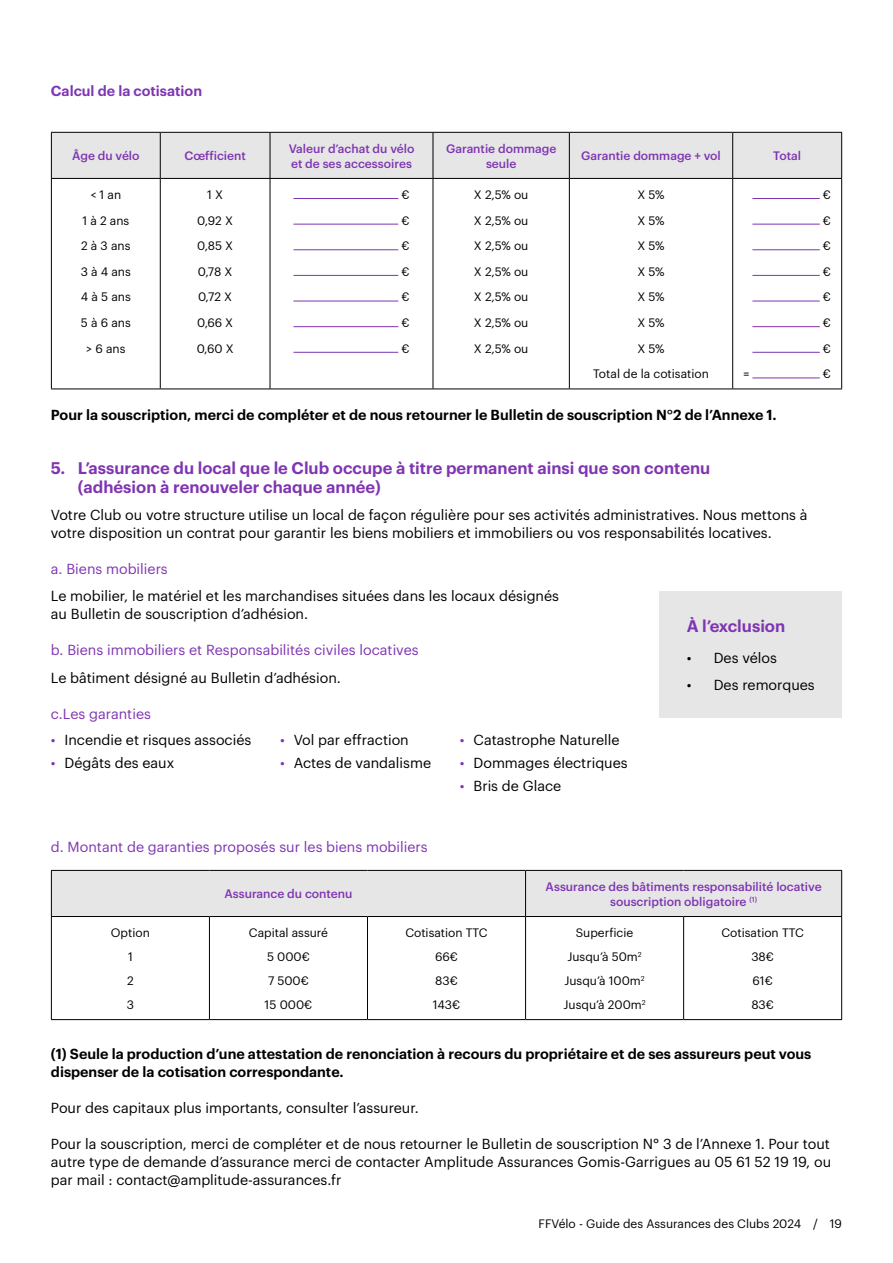
<style>
.page{position:relative;width:893px;height:1263px;background:#fff}
.page>*{position:absolute;margin:0;border:0;box-sizing:border-box;transform-origin:0 0}
.t1{font:600 16.5px/19.5px "Graphik";color:#7f35b2}
.t2{font:14.25px/18px "Graphik";color:#000}
.t3{font:600 14.25px/18px "Graphik";color:#000}
.t4{font:14.25px "Graphik";color:#7f35b2}
.t5{font:600 14.25px "Graphik";color:#7f35b2}
.t6{font:12px/25.7px "Graphik";color:#000;text-align:center}
.t7{font:500 12px/15px "Graphik";color:#7f35b2;text-align:center}
.s1{color:#7f35b2}
</style>
<div class="page">
<div style="left:52px;top:871px;width:789px;height:45px;background:#e6e6e6"></div>
<hr style="left:51px;top:870px;width:158px;height:1px;background:#000">
<hr style="left:51px;top:871px;width:1px;height:45px;background:#000">
<hr style="left:209px;top:870px;width:158px;height:1px;background:#000">
<hr style="left:367px;top:870px;width:159px;height:1px;background:#000">
<hr style="left:526px;top:870px;width:158px;height:1px;background:#000">
<hr style="left:525px;top:871px;width:1px;height:45px;background:#000">
<hr style="left:684px;top:870px;width:158px;height:1px;background:#000">
<hr style="left:841px;top:871px;width:1px;height:45px;background:#000">
<hr style="left:51px;top:916px;width:158px;height:1px;background:#000">
<hr style="left:51px;top:917px;width:1px;height:102px;background:#000">
<hr style="left:209px;top:916px;width:158px;height:1px;background:#000">
<hr style="left:209px;top:917px;width:1px;height:102px;background:#000">
<hr style="left:367px;top:916px;width:159px;height:1px;background:#000">
<hr style="left:367px;top:917px;width:1px;height:102px;background:#000">
<hr style="left:526px;top:916px;width:158px;height:1px;background:#000">
<hr style="left:525px;top:917px;width:1px;height:102px;background:#000">
<hr style="left:684px;top:916px;width:158px;height:1px;background:#000">
<hr style="left:683px;top:917px;width:1px;height:102px;background:#000">
<hr style="left:841px;top:917px;width:1px;height:102px;background:#000">
<hr style="left:51px;top:1019px;width:158px;height:1px;background:#000">
<hr style="left:209px;top:1019px;width:158px;height:1px;background:#000">
<hr style="left:367px;top:1019px;width:159px;height:1px;background:#000">
<hr style="left:526px;top:1019px;width:158px;height:1px;background:#000">
<hr style="left:684px;top:1019px;width:158px;height:1px;background:#000">
<div style="left:52px;top:133px;width:789px;height:45px;background:#e6e6e6"></div>
<hr style="left:51px;top:132px;width:109px;height:1px;background:#000">
<hr style="left:51px;top:133px;width:1px;height:45px;background:#000">
<hr style="left:160px;top:132px;width:110px;height:1px;background:#000">
<hr style="left:160px;top:133px;width:1px;height:45px;background:#000">
<hr style="left:270px;top:132px;width:163px;height:1px;background:#000">
<hr style="left:270px;top:133px;width:1px;height:45px;background:#000">
<hr style="left:433px;top:132px;width:136px;height:1px;background:#000">
<hr style="left:433px;top:133px;width:1px;height:45px;background:#000">
<hr style="left:569px;top:132px;width:164px;height:1px;background:#000">
<hr style="left:569px;top:133px;width:1px;height:45px;background:#000">
<hr style="left:733px;top:132px;width:109px;height:1px;background:#000">
<hr style="left:732px;top:133px;width:1px;height:45px;background:#000">
<hr style="left:841px;top:133px;width:1px;height:45px;background:#000">
<hr style="left:51px;top:178px;width:109px;height:1px;background:#000">
<hr style="left:51px;top:179px;width:1px;height:210px;background:#000">
<hr style="left:160px;top:178px;width:110px;height:1px;background:#000">
<hr style="left:160px;top:179px;width:1px;height:210px;background:#000">
<hr style="left:270px;top:178px;width:163px;height:1px;background:#000">
<hr style="left:270px;top:179px;width:1px;height:210px;background:#000">
<hr style="left:433px;top:178px;width:136px;height:1px;background:#000">
<hr style="left:433px;top:179px;width:1px;height:210px;background:#000">
<hr style="left:569px;top:178px;width:164px;height:1px;background:#000">
<hr style="left:569px;top:179px;width:1px;height:210px;background:#000">
<hr style="left:733px;top:178px;width:109px;height:1px;background:#000">
<hr style="left:732px;top:179px;width:1px;height:210px;background:#000">
<hr style="left:841px;top:179px;width:1px;height:210px;background:#000">
<hr style="left:51px;top:389px;width:109px;height:1px;background:#000">
<hr style="left:160px;top:389px;width:110px;height:1px;background:#000">
<hr style="left:270px;top:389px;width:163px;height:1px;background:#000">
<hr style="left:433px;top:389px;width:136px;height:1px;background:#000">
<hr style="left:569px;top:389px;width:164px;height:1px;background:#000">
<hr style="left:733px;top:389px;width:109px;height:1px;background:#000">
<hr style="left:293px;top:198px;width:105px;height:1px;background:#7f35b2">
<hr style="left:293px;top:224px;width:105px;height:1px;background:#7f35b2">
<hr style="left:293px;top:249px;width:105px;height:1px;background:#7f35b2">
<hr style="left:293px;top:275px;width:105px;height:1px;background:#7f35b2">
<hr style="left:293px;top:301px;width:105px;height:1px;background:#7f35b2">
<hr style="left:293px;top:326px;width:105px;height:1px;background:#7f35b2">
<hr style="left:293px;top:352px;width:105px;height:1px;background:#7f35b2">
<hr style="left:752px;top:198px;width:68px;height:1px;background:#7f35b2">
<hr style="left:752px;top:224px;width:68px;height:1px;background:#7f35b2">
<hr style="left:752px;top:249px;width:68px;height:1px;background:#7f35b2">
<hr style="left:752px;top:275px;width:68px;height:1px;background:#7f35b2">
<hr style="left:752px;top:301px;width:68px;height:1px;background:#7f35b2">
<hr style="left:752px;top:326px;width:68px;height:1px;background:#7f35b2">
<hr style="left:752px;top:352px;width:68px;height:1px;background:#7f35b2">
<hr style="left:752px;top:378px;width:68px;height:1px;background:#7f35b2">
<div style="left:660px;top:591px;width:182px;height:126px;background:#e6e6e6"></div>
<p class="t5" style="left:51px;top:80px;width:153px">Calcul de la cotisation</p>
<p class="t7" style="left:72px;top:147px;width:69px">Âge du vélo</p>
<p class="t7" style="left:184px;top:147px;width:63px">Cœfficient</p>
<p class="t7" style="left:289px;top:140px;width:127px;text-align:left">Valeur d’achat du vélo et de ses accessoires</p>
<p class="t7" style="left:446px;top:140px;width:112px">Garantie dommage seule</p>
<p class="t7" style="left:581px;top:147px;width:141px">Garantie dommage + vol</p>
<p class="t7" style="left:773px;top:147px;width:29px">Total</p>
<p class="t6" style="left:81px;top:181px;width:52px">&lt; 1 an<br>1 à 2 ans<br>2 à 3 ans<br>3 à 4 ans<br>4 à 5 ans<br>5 à 6 ans &gt; 6 ans</p>
<p class="t6" style="left:197px;top:181px;width:38px">1 X<br>0,92 X<br>0,85 X<br>0,78 X<br>0,72 X<br>0,66 X<br>0,60 X</p>
<p class="t6" style="left:401px;top:181px;width:10px;text-align:justify">€ € € € € € €</p>
<p class="t6" style="left:474px;top:181px;width:56px;text-align:justify">X 2,5% ou X 2,5% ou X 2,5% ou X 2,5% ou X 2,5% ou X 2,5% ou X 2,5% ou</p>
<p class="t6" style="left:593px;top:181px;width:117px">X 5%<br>X 5%<br>X 5%<br>X 5%<br>X 5%<br>X 5%<br>X 5%<br>Total de la cotisation</p>
<p class="t6" style="left:823px;top:181px;width:10px;text-align:justify">€ € € € € € €</p>
<p class="t6" style="left:743px;top:360px;width:7px">=</p>
<p class="t6" style="left:823px;top:360px;width:10px">€</p>
<p class="t3" style="left:51px;top:405px;width:727px">Pour la souscription, merci de compléter et de nous retourner le Bulletin de souscription N°2 de l’Annexe 1.</p>
<p class="t1" style="left:78px;top:457px;width:634px;text-indent:-27px">5. L’assurance du local que le Club occupe à titre permanent ainsi que son contenu (adhésion à renouveler chaque année)</p>
<p class="t2" style="left:51px;top:505px;width:758px">Votre Club ou votre structure utilise un local de façon régulière pour ses activités administratives. Nous mettons à votre disposition un contrat pour garantir les biens mobiliers et immobiliers ou vos responsabilités locatives.</p>
<p class="t4" style="left:51px;top:559px;width:118px">a. Biens mobiliers</p>
<p class="t2" style="left:51px;top:586px;width:510px">Le mobilier, le matériel et les marchandises situées dans les locaux désignés au Bulletin de souscription d’adhésion.</p>
<p class="t4" style="left:51px;top:640px;width:369px">b. Biens immobiliers et Responsabilités civiles locatives</p>
<p class="t2" style="left:51px;top:667px;width:292px">Le bâtiment désigné au Bulletin d’adhésion.</p>
<p class="t4" style="left:51px;top:703px;width:102px">c.Les garanties</p>
<p class="t2" style="left:51px;top:730px;width:202px"><span class="s1">•</span> Incendie et risques associés</p>
<p class="t2" style="left:51px;top:753px;width:125px"><span class="s1">•</span> Dégâts des eaux</p>
<p class="t1" style="left:687px;top:614px;width:100px">À l’exclusion</p>
<p class="t2" style="left:687px;top:648px;width:92px">• Des vélos</p>
<p class="t2" style="left:687px;top:675px;width:130px">• Des remorques</p>
<p class="t2" style="left:280px;top:730px;width:130px"><span class="s1">•</span> Vol par effraction</p>
<p class="t2" style="left:280px;top:753px;width:152px"><span class="s1">•</span> Actes de vandalisme</p>
<p class="t2" style="left:460px;top:730px;width:161px"><span class="s1">•</span> Catastrophe Naturelle</p>
<p class="t2" style="left:460px;top:753px;width:169px"><span class="s1">•</span> Dommages électriques</p>
<p class="t2" style="left:460px;top:775px;width:103px"><span class="s1">•</span> Bris de Glace</p>
<p class="t4" style="left:51px;top:836px;width:378px">d. Montant de garanties proposés sur les biens mobiliers</p>
<p class="t7" style="left:224px;top:885px;width:130px">Assurance du contenu</p>
<p class="t7" style="left:546px;top:878px;width:277px">Assurance des bâtiments responsabilité locative souscription obligatoire <sup>(1)</sup></p>
<p class="t6" style="left:111px;top:919px;width:40px;line-height:24px">Option<br>1<br>2<br>3</p>
<p class="t6" style="left:249px;top:919px;width:81px;line-height:24px">Capital assuré<br>5 000€<br>7 500€<br>15 000€</p>
<p class="t6" style="left:405px;top:919px;width:84px;line-height:24px">Cotisation TTC<br>66€<br>83€<br>143€</p>
<p class="t6" style="left:564px;top:919px;width:84px;line-height:24px">Superficie<br>Jusqu’à 50m<sup>2<br></sup>Jusqu’à 100m<sup>2<br></sup>Jusqu’à 200m<sup>2</sup></p>
<p class="t6" style="left:721px;top:919px;width:84px;line-height:24px">Cotisation TTC<br>38€<br>61€<br>83€</p>
<p class="t3" style="left:51px;top:1044px;width:762px">(1) Seule la production d’une attestation de renonciation à recours du propriétaire et de ses assureurs peut vous dispenser de la cotisation correspondante.</p>
<p class="t2" style="left:51px;top:1098px;width:369px">Pour des capitaux plus importants, consulter l’assureur.</p>
<p class="t2" style="left:51px;top:1134px;width:782px;text-align:justify">Pour la souscription, merci de compléter et de nous retourner le Bulletin de souscription N° 3 de l’Annexe 1. Pour tout autre type de demande d’assurance merci de contacter Amplitude Assurances Gomis-Garrigues au 05 61 52 19 19, ou par mail : contact@amplitude-assurances.fr</p>
<p class="t6" style="left:538px;top:1210px;width:305px">FFVélo - Guide des Assurances des Clubs 2024 / 19</p>
</div>
